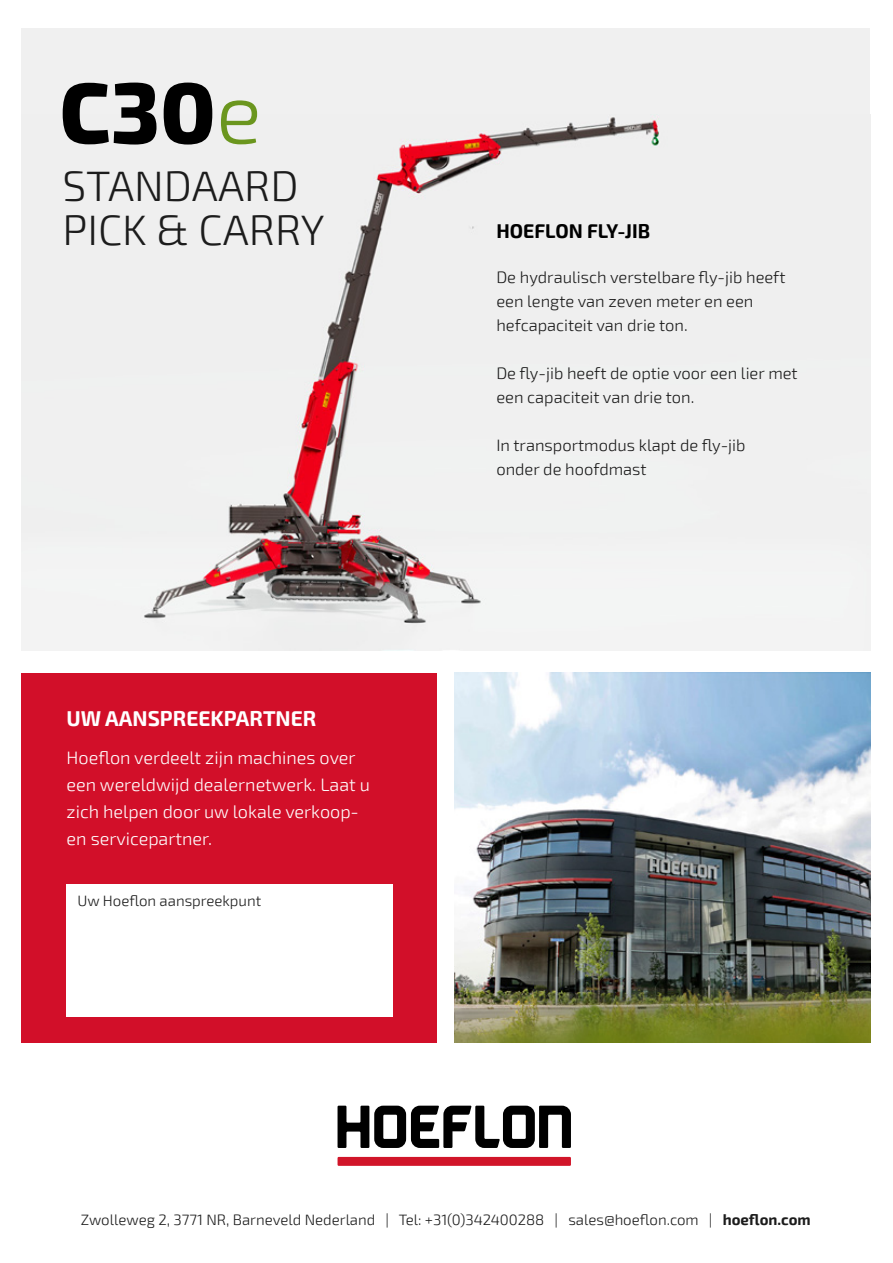
<style>
.page{position:relative;width:893px;height:1263px;background:#fff}
.page>*{position:absolute;margin:0;border:0;box-sizing:border-box;transform-origin:0 0}
.t1{font:800 86.25px "Exo 2";color:#000}
.t2{font:300 42.6px/44.1px "Exo 2";color:#1c1c1c}
.t3{font:700 21px "Exo 2";color:#fff}
.t4{font:700 19.5px "Exo 2";color:#000}
.t5{font:300 18px/27px "Exo 2";color:#fff}
.t6{font:300 16.5px/24px "Exo 2";color:#1c1c1c}
.t7{font:300 15px "Exo 2";color:#1c1c1c}
.s1{font-weight:300;color:#6b961e}
.s2{font-weight:700}
</style>
<div class="page">
<div style="left:21px;top:28px;width:849px;height:623px;background:#f0f0f0"></div>
<img style="left:144px;top:117px;width:515px;height:534px">
<img style="left:454px;top:673px;width:416px;height:370px">
<div style="left:21px;top:673px;width:416px;height:370px;background:#d20f29"></div>
<div style="left:67px;top:884px;width:326px;height:133px;background:#fff"></div>
<svg style="left:338px;top:1106px;width:233px;height:42px"></svg>
<div style="left:338px;top:1157px;width:233px;height:9px;background:#d11529"></div>
<h1 class="t1" style="left:59px;top:63px;width:204px">C30<span class="s1">e</span></h1>
<h2 class="t2" style="left:62px;top:165px;width:264px">STANDAARD<br>PICK &amp; CARRY</h2>
<p class="t3" style="left:67px;top:709px;width:251px">UW AANSPREEKPARTNER</p>
<p class="t5" style="left:67px;top:744px;width:305px">Hoeflon verdeelt zijn machines over een wereldwijd dealernetwerk. Laat u zich helpen door uw lokale verkoop&shy;en servicepartner.</p>
<p class="t7" style="left:78px;top:892px;width:185px">Uw Hoeflon aanspreekpunt</p>
<p class="t4" style="left:496px;top:223px;width:155px">HOEFLON FLY-JIB</p>
<p class="t6" style="left:496px;top:265px;width:291px">De hydraulisch verstelbare fly-jib heeft een lengte van zeven meter en een hefcapaciteit van drie ton.</p>
<p class="t6" style="left:496px;top:361px;width:303px">De fly-jib heeft de optie voor een lier met een capaciteit van drie ton.</p>
<p class="t6" style="left:496px;top:433px;width:251px">In transportmodus klapt de fly-jib onder de hoofdmast</p>
<p class="t7" style="left:81px;top:1211px;width:731px">Zwolleweg 2, 3771 NR, Barneveld Nederland | Tel: +31(0)342400288 | sales@hoeflon.com | <span class="s2">hoeflon.com</span></p>
</div>
